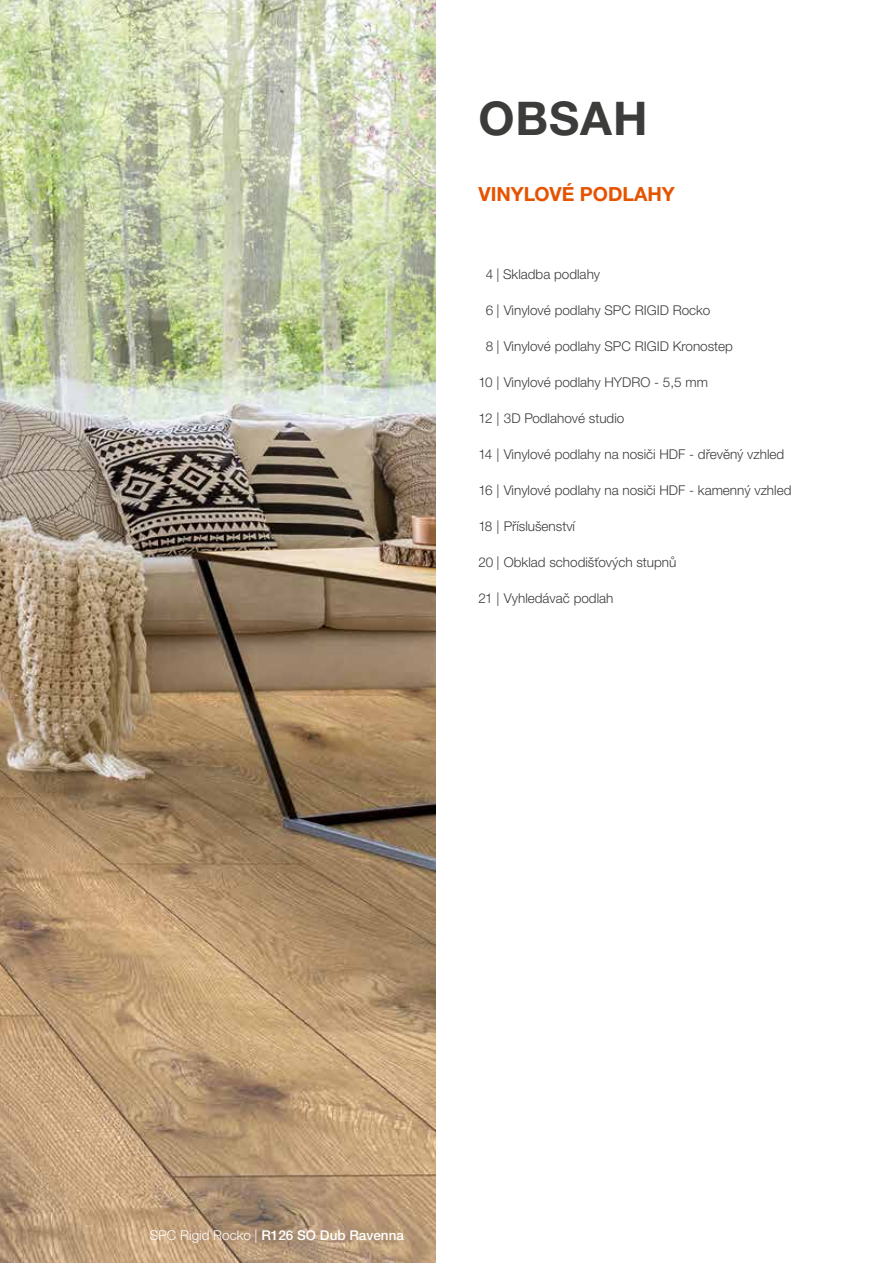
<style>
.page{position:relative;width:893px;height:1263px;background:#fff}
.page>*{position:absolute;margin:0;border:0;box-sizing:border-box;transform-origin:0 0}
.t1{font:700 46.5px "Helvetica Neue LTW1 G";letter-spacing:.02em;color:#3c3c3b}
.t2{font:700 19.5px "Helvetica Neue LTW1 G";color:#e65300}
.t3{font:300 13.5px "Helvetica Neue LTW1 G";color:#3c3c3b}
.t4{font:500 13.5px "Helvetica Neue LTW1 G";color:#fff}
.s1{font-weight:300}
</style>
<div class="page">
<img style="left:0;top:0;width:436px;height:1263px">
<h1 class="t1" style="left:478px;top:90px;width:171px">OBSAH</h1>
<h2 class="t2" style="left:478px;top:182px;width:198px">VINYLOVÉ PODLAHY</h2>
<p class="t3" style="left:486px;top:266px;width:116px">4 | Skladba podlahy</p>
<p class="t3" style="left:486px;top:302px;width:226px">6 | Vinylové podlahy SPC RIGID Rocko</p>
<p class="t3" style="left:486px;top:338px;width:248px">8 | Vinylové podlahy SPC RIGID Kronostep</p>
<p class="t3" style="left:478px;top:374px;width:231px">10 | Vinylové podlahy HYDRO - 5,5 mm</p>
<p class="t3" style="left:478px;top:410px;width:147px">12 | 3D Podlahové studio</p>
<p class="t3" style="left:478px;top:446px;width:307px">14 | Vinylové podlahy na nosiči HDF - dřevěný vzhled</p>
<p class="t3" style="left:478px;top:482px;width:315px">16 | Vinylové podlahy na nosiči HDF - kamenný vzhled</p>
<p class="t3" style="left:478px;top:518px;width:98px">18 | Příslušenství</p>
<p class="t3" style="left:478px;top:554px;width:200px">20 | Obklad schodišťových stupnů</p>
<p class="t3" style="left:478px;top:590px;width:137px">21 | Vyhledávač podlah</p>
<p class="t4" style="left:150px;top:1227px;width:256px"><span class="s1">SPC Rigid Rocko |</span> R126 SO Dub Ravenna</p>
</div>
